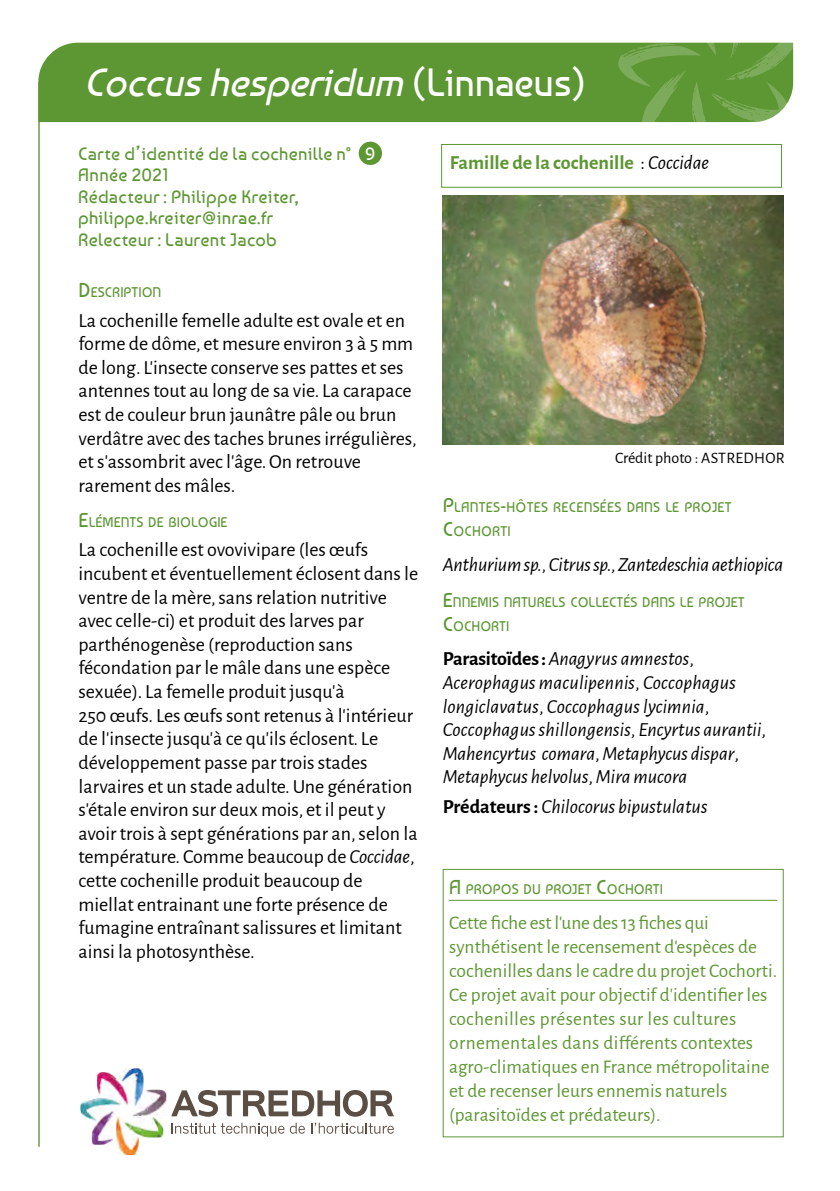
<style>
.page{position:relative;width:840px;height:1191px;background:#fff}
.page>*{position:absolute;margin:0;border:0;box-sizing:border-box;transform-origin:0 0}
.t1{font:italic 39.2px "Baumans";color:#fff}
.t2{font:20px/23.6px "Alegreya Sans";color:#000}
.t3{font:italic 20px/23.6px "Alegreya Sans";color:#000}
.t4{font:700 20px "Alegreya Sans";color:#5d9733}
.t5{font:19.4px/24px "Alegreya Sans";color:#5d9733}
.t6{font:18px/21.6px "Baumans";letter-spacing:.015em;color:#5d9733}
.t7{font:18px "Baumans";color:#fff}
.t8{font:16px "Alegreya Sans";color:#000}
.t9{font:14px/24px "Baumans";color:#5d9733}
.s1{font-style:normal}
.s2{font-size:20px}
.s3{font-style:italic}
.s4{font-weight:400;color:#000}
.s5{font-weight:400;font-style:italic;color:#000}
.s6{font-weight:700;font-style:normal}
</style>
<div class="page">
<svg style="left:171px;top:1090px;width:223px;height:26px"></svg>
<svg style="left:171px;top:1122px;width:113px;height:14px"></svg>
<svg style="left:290px;top:1122px;width:15px;height:11px"></svg>
<svg style="left:311px;top:1122px;width:82px;height:11px"></svg>
<img style="left:80px;top:1068px;width:86px;height:87px">
<div style="left:38px;top:43px;width:580px;height:79px;background:#5d9733"></div>
<svg style="left:618px;top:42px;width:174px;height:118px"></svg>
<hr style="left:38px;top:82px;width:2px;height:1064px;background:#5d9733">
<hr style="left:449px;top:899px;width:327px;height:1px;background:#5d9733">
<img style="left:442px;top:196px;width:340px;height:248px">
<div style="left:358px;top:142px;width:24px;height:23px;background:#5d9733;border-radius:50%"></div>
<div style="left:441px;top:144px;width:340px;height:44px;border:1px solid #5d9733"></div>
<h1 class="t1" style="left:83px;top:59px;width:504px">Coccushesperidum <span class="s1">( L i n n a e u s )</span></h1>
<p class="t6" style="left:78px;top:142px;width:275px">Carte d’identité de la cochenille n°<br>Année 2021<br>Rédacteur : Philippe Kreiter, philippe.kreiter@inrae.fr<br>Relecteur : Laurent Jacob</p>
<p class="t9" style="left:78px;top:280px;width:84px"><span class="s2">D</span> ESCRIPTION</p>
<p class="t2" style="left:78px;top:307px;width:339px">La cochenille femelle adulte est ovale et en forme de dôme, et mesure environ 3 à 5 mm de long. L’insecte conserve ses pattes et ses antennes tout au long de sa vie. La carapace est de couleur brun jaunâtre pâle ou brun verdâtre avec des taches brunes irrégulières, et s’assombrit avec l’âge. On retrouve rarement des mâles.</p>
<p class="t9" style="left:78px;top:510px;width:151px"><span class="s2">E</span>LÉMENTS DE BIOLOGIE</p>
<p class="t2" style="left:78px;top:537px;width:341px">La cochenille est ovovivipare (les œufs incubent et éventuellement éclosent dans le ventre de la mère, sans relation nutritive avec celle-ci) et produit des larves par parthénogenèse (reproduction sans fécondation par le mâle dans une espèce sexuée). La femelle produit jusqu’à<br>250 œufs. Les œufs sont retenus à l’intérieur de l’insecte jusqu’à ce qu’ils éclosent. Le développement passe par trois stades larvaires et un stade adulte. Une génération s’étale environ sur deux mois, et il peut y avoir trois à sept générations par an, selon la température. Comme beaucoup de <span class="s3">Coccidae</span>, cette cochenille produit beaucoup de miellat entrainant une forte présence de fumagine entraînant salissures et limitant ainsi la photosynthèse.</p>
<p class="t7" style="left:365px;top:143px;width:12px">9</p>
<p class="t4" style="left:449px;top:148px;width:260px">Famille de la cochenille <span class="s4">:</span> <span class="s5">Coccidae</span></p>
<p class="t8" style="left:614px;top:447px;width:171px">Crédit photo : ASTREDHOR</p>
<p class="t9" style="left:442px;top:495px;width:290px"><span class="s2">P</span>LANTES<span class="s2">-</span>HÔTES RECENSÉES DANS LE PROJET<br><span class="s2">C</span>OCHORTI</p>
<p class="t3" style="left:442px;top:552px;width:342px">Anthurium sp., Citrus sp., Zantedeschia aethiopica</p>
<p class="t9" style="left:442px;top:589px;width:303px"><span class="s2">E</span>NNEMIS NATURELS COLLECTÉS DANS LE PROJET<br><span class="s2">C</span>OCHORTI</p>
<p class="t3" style="left:442px;top:646px;width:324px"><span class="s6">Parasitoïdes:</span> Anagyrus amnestos<span class="s1">, </span>Acerophagus maculipennis<span class="s1">,</span> Coccophagus longiclavatus<span class="s1">,</span> Coccophagus lycimnia<span class="s1">, </span>Coccophagus shillongensis<span class="s1">,</span> Encyrtus aurantii<span class="s1">, </span>Mahencyrtus comara<span class="s1">,</span> Metaphycus dispar<span class="s1">, </span>Metaphycus helvolus<span class="s1">,</span> Mira mucora</p>
<p class="t3" style="left:442px;top:793px;width:266px"><span class="s6">Prédateurs:</span> Chilocorus bipustulatus</p>
<p class="t9" style="left:449px;top:877px;width:215px"><span class="s2">A</span> PROPOS DU PROJET <span class="s2">C</span>OCHORTI</p>
<p class="t5" style="left:449px;top:910px;width:329px">Cette fiche est l’une des 13 fiches qui synthétisent le recensement d’espèces de cochenilles dans le cadre du projet Cochorti.<br>Ce projet avait pour objectif d'identifier les cochenilles présentes sur les cultures ornementales dans différents contextes agro-climatiques en France métropolitaine et de recenser leurs ennemis naturels (parasitoïdes et prédateurs).</p>
</div>
